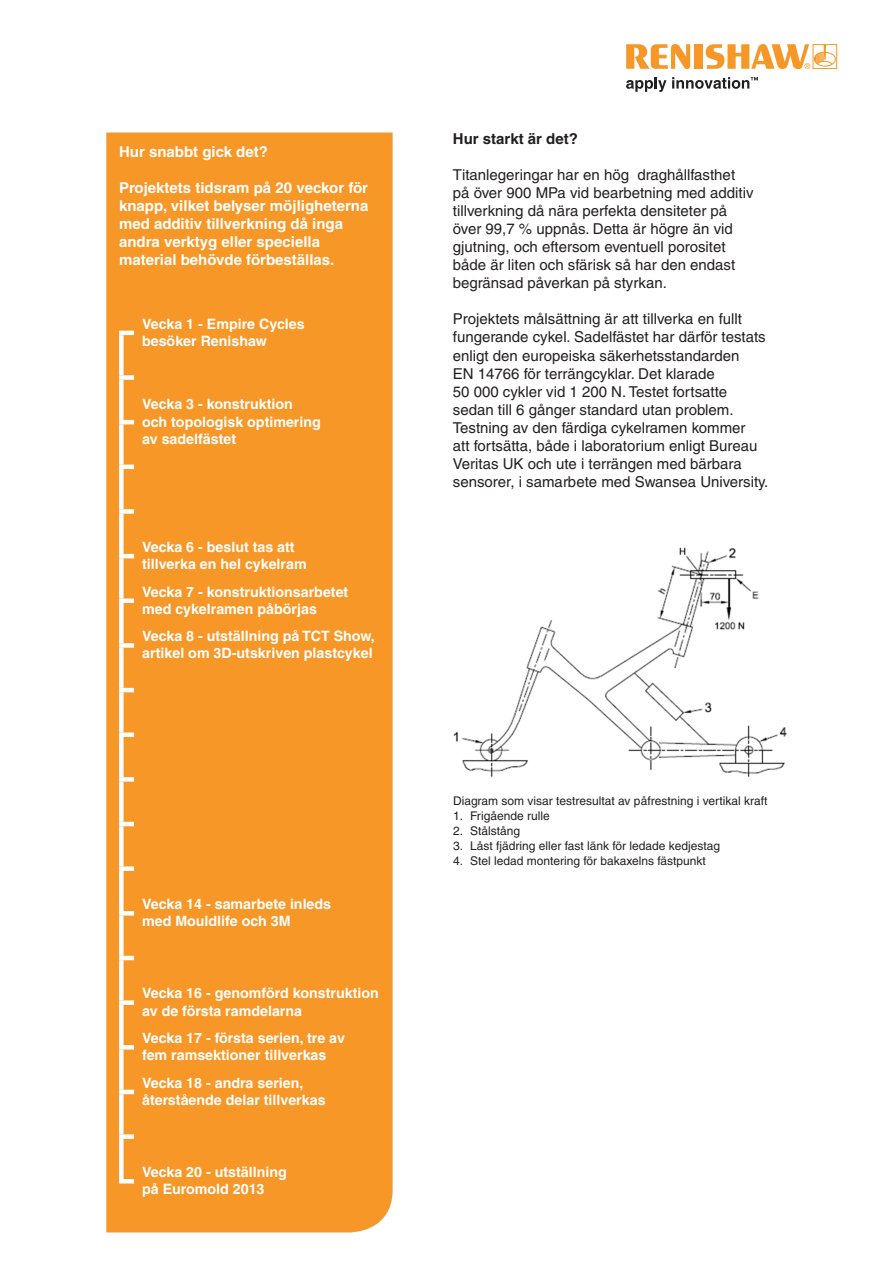
<style>
.page{position:relative;width:893px;height:1263px;background:#fff}
.page>*{position:absolute;margin:0;border:0;box-sizing:border-box;transform-origin:0 0}
.t1{font:15px/18px "Helvetica CE";color:#231f20}
.Basic_Bold_white{font:700 15px/18px "Helvetica CE";color:#fff}
.Basic_Bold{font:700 15px "Helvetica CE";color:#231f20}
.Basic_Bold_white-2{font:700 14.25px/17.1px "Helvetica CE";color:#fff}
.Numbered_list_no_gap{font:12px "Helvetica CE";color:#231f20}
.Annotation_body{font:12px "Helvetica CE";color:#231f20}
</style>
<div class="page">
<div style="left:106px;top:133px;width:287px;height:1099px;background:#f79727"></div>
<hr style="left:119px;top:331px;width:15px;height:4px;background:#fff">
<div style="left:119px;top:335px;width:5px;height:40px;background:#fff"></div>
<div style="left:119px;top:375px;width:15px;height:5px;background:#fff"></div>
<div style="left:119px;top:380px;width:5px;height:40px;background:#fff"></div>
<hr style="left:119px;top:420px;width:15px;height:4px;background:#fff">
<div style="left:119px;top:424px;width:5px;height:41px;background:#fff"></div>
<hr style="left:119px;top:465px;width:15px;height:4px;background:#fff">
<div style="left:119px;top:469px;width:5px;height:40px;background:#fff"></div>
<div style="left:119px;top:509px;width:15px;height:5px;background:#fff"></div>
<div style="left:119px;top:514px;width:5px;height:40px;background:#fff"></div>
<hr style="left:119px;top:554px;width:15px;height:4px;background:#fff">
<div style="left:119px;top:558px;width:5px;height:40px;background:#fff"></div>
<div style="left:119px;top:598px;width:15px;height:5px;background:#fff"></div>
<div style="left:119px;top:603px;width:5px;height:40px;background:#fff"></div>
<div style="left:119px;top:643px;width:15px;height:5px;background:#fff"></div>
<div style="left:119px;top:648px;width:5px;height:40px;background:#fff"></div>
<hr style="left:119px;top:688px;width:15px;height:4px;background:#fff">
<div style="left:119px;top:692px;width:5px;height:40px;background:#fff"></div>
<div style="left:119px;top:732px;width:15px;height:5px;background:#fff"></div>
<div style="left:119px;top:737px;width:5px;height:40px;background:#fff"></div>
<div style="left:119px;top:777px;width:15px;height:5px;background:#fff"></div>
<div style="left:119px;top:782px;width:5px;height:40px;background:#fff"></div>
<hr style="left:119px;top:822px;width:15px;height:4px;background:#fff">
<div style="left:119px;top:826px;width:5px;height:40px;background:#fff"></div>
<div style="left:119px;top:866px;width:15px;height:5px;background:#fff"></div>
<div style="left:119px;top:871px;width:5px;height:40px;background:#fff"></div>
<svg style="left:119px;top:911px;width:15px;height:4px"></svg>
<div style="left:119px;top:915px;width:5px;height:41px;background:#fff"></div>
<hr style="left:119px;top:956px;width:15px;height:4px;background:#fff">
<div style="left:119px;top:960px;width:5px;height:40px;background:#fff"></div>
<div style="left:119px;top:1000px;width:15px;height:5px;background:#fff"></div>
<div style="left:119px;top:1005px;width:5px;height:40px;background:#fff"></div>
<hr style="left:119px;top:1045px;width:15px;height:4px;background:#fff">
<div style="left:119px;top:1049px;width:5px;height:41px;background:#fff"></div>
<hr style="left:119px;top:1090px;width:15px;height:4px;background:#fff">
<div style="left:119px;top:1094px;width:5px;height:40px;background:#fff"></div>
<div style="left:119px;top:1134px;width:15px;height:5px;background:#fff"></div>
<div style="left:119px;top:1139px;width:5px;height:40px;background:#fff"></div>
<hr style="left:119px;top:1179px;width:15px;height:4px;background:#fff">
<img style="left:453px;top:547px;width:334px;height:230px">
<svg style="left:626px;top:44px;width:64px;height:25px"></svg>
<div style="left:695px;top:44px;width:8px;height:25px;background:#f79727"></div>
<svg style="left:626px;top:77px;width:40px;height:15px"></svg>
<div style="left:813px;top:44px;width:24px;height:25px;border:1px solid #f79727"></div>
<div style="left:814px;top:52px;width:22px;height:14px;border:1px solid #f79727;border-radius:50%"></div>
<svg style="left:706px;top:44px;width:127px;height:25px"></svg>
<svg style="left:672px;top:77px;width:86px;height:12px"></svg>
<p class="Basic_Bold_white" style="left:119px;top:143px;width:150px">Hur snabbt gick det?</p>
<p class="Basic_Bold_white" style="left:119px;top:179px;width:251px">Projektets tidsram på 20 veckor för knapp, vilket belyser möjligheterna med additiv tillverkning då inga andra verktyg eller speciella material behövde förbeställas.</p>
<p class="Basic_Bold_white-2" style="left:142px;top:315px;width:164px">Vecka 1 - Empire Cycles besöker Renishaw</p>
<p class="Basic_Bold_white-2" style="left:142px;top:396px;width:180px">Vecka 3 - konstruktion och topologisk optimering av sadelfästet</p>
<p class="Basic_Bold_white-2" style="left:142px;top:538px;width:166px">Vecka 6 - beslut tas att tillverka en hel cykelram</p>
<p class="Basic_Bold_white-2" style="left:142px;top:583px;width:208px">Vecka 7 - konstruktionsarbetet med cykelramen påbörjas</p>
<p class="Basic_Bold_white-2" style="left:142px;top:628px;width:234px">Vecka 8 - utställning på TCT Show, artikel om 3D-utskriven plastcykel</p>
<p class="Basic_Bold_white-2" style="left:142px;top:895px;width:191px">Vecka 14 - samarbete inleds med Mouldlife och 3M</p>
<p class="Basic_Bold_white-2" style="left:142px;top:985px;width:238px">Vecka 16 - genomförd konstruktion av de första ramdelarna</p>
<p class="Basic_Bold_white-2" style="left:142px;top:1029px;width:204px">Vecka 17 - första serien, tre av fem ramsektioner tillverkas</p>
<p class="Basic_Bold_white-2" style="left:142px;top:1074px;width:185px">Vecka 18 - andra serien, återstående delar tillverkas</p>
<p class="Basic_Bold_white-2" style="left:142px;top:1163px;width:146px">Vecka 20 - utställning på Euromold 2013</p>
<p class="Basic_Bold" style="left:453px;top:131px;width:127px">Hur starkt är det?</p>
<p class="t1" style="left:453px;top:166px;width:302px">Titanlegeringar har en hög draghållfasthet på över 900 MPa vid bearbetning med additiv tillverkning då nära perfekta densiteter på över 99,7 % uppnås. Detta är högre än vid gjutning, och eftersom eventuell porositet både är liten och sfärisk så har den endast begränsad påverkan på styrkan.</p>
<p class="t1" style="left:453px;top:310px;width:314px">Projektets målsättning är att tillverka en fullt fungerande cykel. Sadelfästet har därför testats enligt den europeiska säkerhetsstandarden<br>EN 14766 för terrängcyklar. Det klarade<br>50 000 cykler vid 1 200 N. Testet fortsatte sedan till 6 gånger standard utan problem.</p>
<p class="t1" style="left:453px;top:418px;width:317px">Testning av den färdiga cykelramen kommer<br>att fortsätta, både i laboratorium enligt Bureau Veritas UK och ute i terrängen med bärbara sensorer, i samarbete med Swansea University.</p>
<p class="Annotation_body" style="left:453px;top:794px;width:316px">Diagram som visar testresultat av påfrestning i vertikal kraft</p>
<p class="Numbered_list_no_gap" style="left:453px;top:809px;width:98px">1. Frigående rulle</p>
<p class="Numbered_list_no_gap" style="left:453px;top:824px;width:69px">2. Stålstång</p>
<p class="Numbered_list_no_gap" style="left:453px;top:839px;width:269px">3. Låst fjädring eller fast länk för ledade kedjestag</p>
<p class="Numbered_list_no_gap" style="left:453px;top:854px;width:254px">4. Stel ledad montering för bakaxelns fästpunkt</p>
</div>
